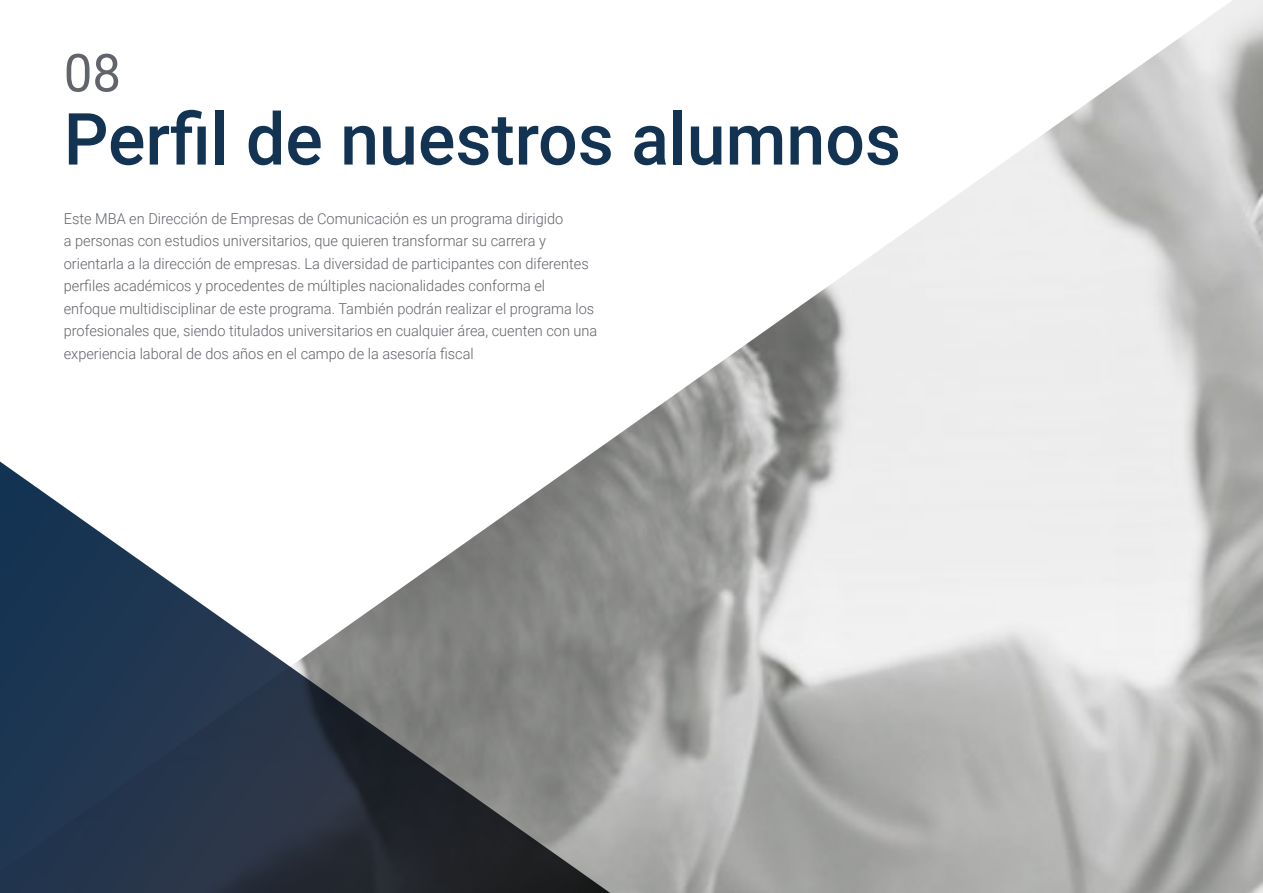
<style>
.page{position:relative;width:1263px;height:893px;background:#fff}
.page>*{position:absolute;margin:0;border:0;box-sizing:border-box;transform-origin:0 0}
.t1{font:500 72px "Roboto";color:#123352}
.t2{font:52.5px "Roboto";color:#61646a}
.t3{font:300 15px/22.5px "Roboto";color:#61646a}
</style>
<div class="page">
<img style="left:0;top:0;width:1263px;height:893px">
<h2 class="t2" style="left:64px;top:36px;width:59px">08</h2>
<h1 class="t1" style="left:64px;top:89px;width:839px">Perfil de nuestros alumnos</h1>
<p class="t3" style="left:64px;top:207px;width:535px">Este MBA en Dirección de Empresas de Comunicación es un programa dirigido<br>a personas con estudios universitarios, que quieren transformar su carrera y orientarla a la dirección de empresas. La diversidad de participantes con diferentes perfiles académicos y procedentes de múltiples nacionalidades conforma el enfoque multidisciplinar de este programa. También podrán realizar el programa los profesionales que, siendo titulados universitarios en cualquier área, cuenten con una experiencia laboral de dos años en el campo de la asesoría fiscal</p>
</div>
